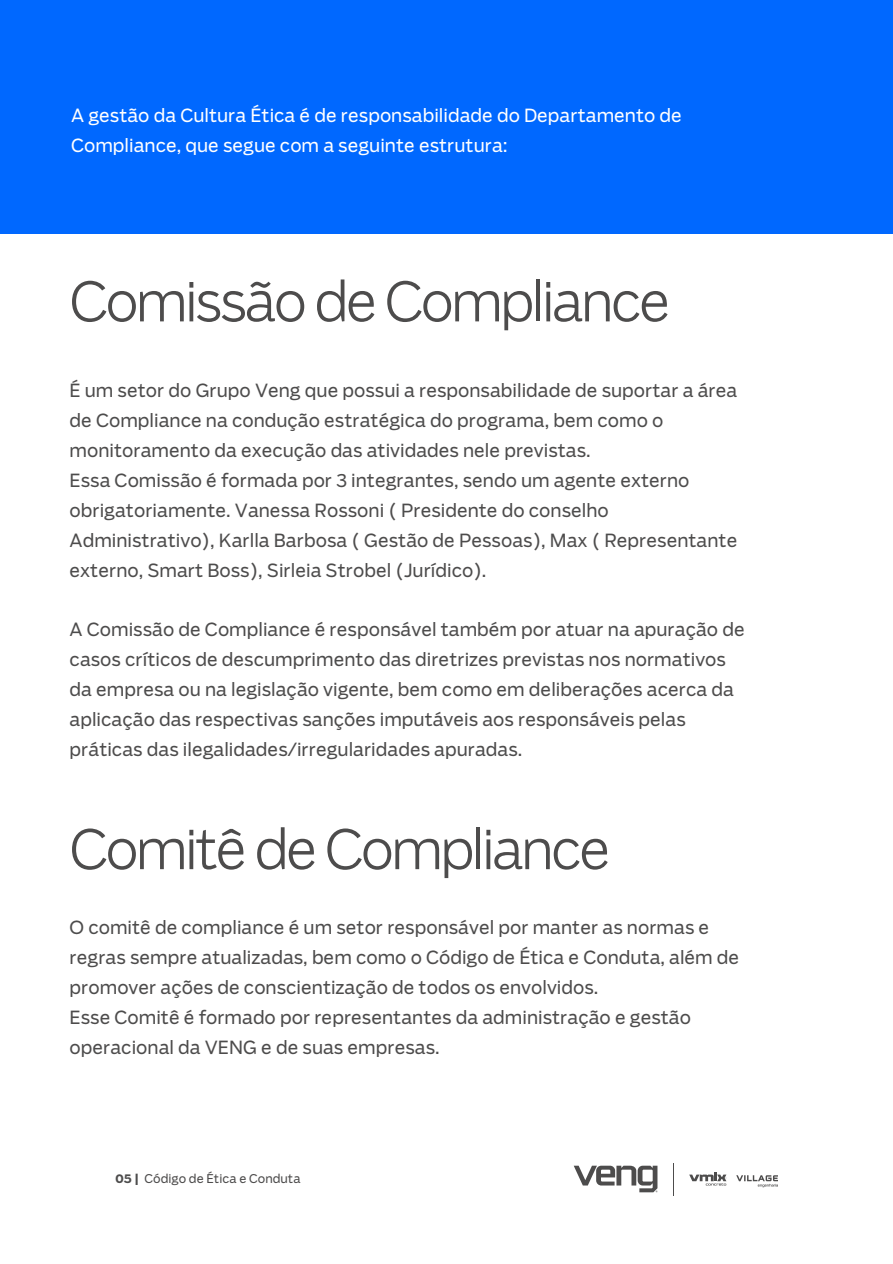
<style>
.page{position:relative;width:893px;height:1264px;background:#fff}
.page>*{position:absolute;margin:0;border:0;box-sizing:border-box;transform-origin:0 0}
.t1{font:300 54px "Boomer";letter-spacing:-.05em;color:#4d4c4c}
.t2{font:18px/30px "Boomer";color:#4d4c4c}
.t3{font:18px/30px "Boomer";color:#fff}
.t4{font:12px "Boomer";color:#4d4c4c}
.s1{font-weight:700}
</style>
<div class="page">
<hr style="left:673px;top:1162px;width:1px;height:33px;background:#4d4c4c">
<svg style="left:573px;top:1165px;width:84px;height:27px"></svg>
<svg style="left:689px;top:1172px;width:37px;height:13px"></svg>
<svg style="left:736px;top:1175px;width:42px;height:12px"></svg>
<div style="left:0;top:0;width:892px;height:233px;background:#0068ff"></div>
<p class="t3" style="left:71px;top:100px;width:612px">A gestão da Cultura Ética é de responsabilidade do Departamento de<br>Compliance, que segue com a seguinte estrutura:</p>
<h1 class="t1" style="left:70px;top:270px;width:602px">Comissão de Compliance</h1>
<p class="t2" style="left:70px;top:375px;width:669px">É um setor do Grupo Veng que possui a responsabilidade de suportar a área de Compliance na condução estratégica do programa, bem como o monitoramento da execução das atividades nele previstas.<br>Essa Comissão é formada por 3 integrantes, sendo um agente externo obrigatoriamente. Vanessa Rossoni ( Presidente do conselho Administrativo), Karlla Barbosa ( Gestão de Pessoas), Max ( Representante externo, Smart Boss), Sirleia Strobel (Jurídico).</p>
<p class="t2" style="left:70px;top:614px;width:676px">A Comissão de Compliance é responsável também por atuar na apuração de casos críticos de descumprimento das diretrizes previstas nos normativos da empresa ou na legislação vigente, bem como em deliberações acerca da aplicação das respectivas sanções imputáveis aos responsáveis pelas práticas das ilegalidades/irregularidades apuradas.</p>
<h1 class="t1" style="left:70px;top:817px;width:542px">Comitê de Compliance</h1>
<p class="t2" style="left:70px;top:912px;width:671px">O comitê de compliance é um setor responsável por manter as normas e regras sempre atualizadas, bem como o Código de Ética e Conduta, além de promover ações de conscientização de todos os envolvidos.<br>Esse Comitê é formado por representantes da administração e gestão operacional da VENG e de suas empresas.</p>
<p class="t4" style="left:115px;top:1171px;width:187px"><span class="s1">05 |</span> Código de Ética e Conduta</p>
</div>
